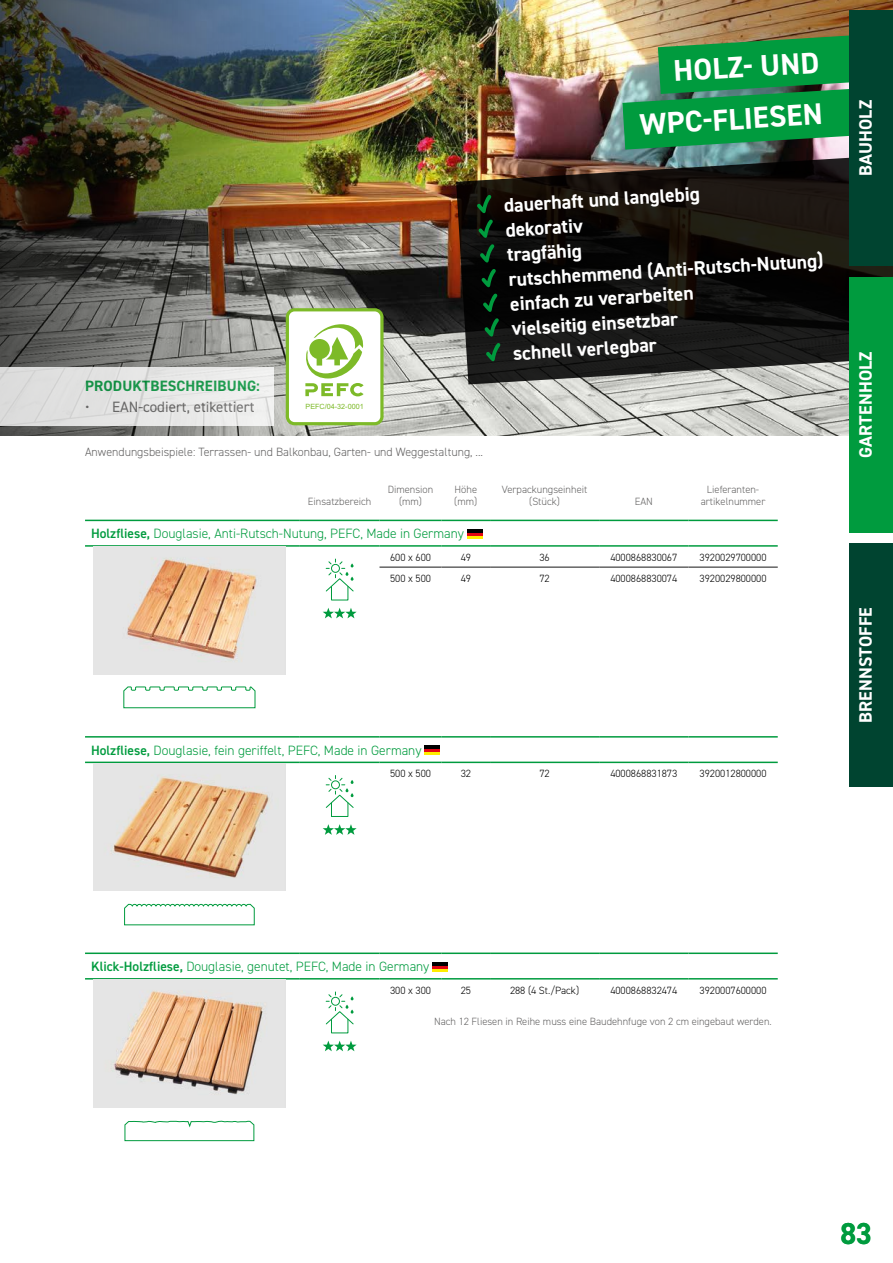
<style>
.page{position:relative;width:893px;height:1263px;background:#fff}
.page>*{position:absolute;margin:0;border:0;box-sizing:border-box;transform-origin:0 0}
.t1{font:700 30.3px "DIN2014";color:#009b3e;scale:.96 1}
.t2{font:700 30px/51.4px "DIN2014";color:#fff;text-align:right}
.t3{font:700 19.65px/24.5px "DIN2014";color:#fff}
.t4{font:700 18px "DIN2014";letter-spacing:.01em;color:#fff}
.t5{font:15px "DIN2014";color:#646363}
.t6{font:700 15px "DIN2014";letter-spacing:.01em;color:#009b3e}
.t7{font:300 13.5px "DIN2014";color:#009b3e}
.t8{font:300 12px "DIN2014";color:#646363}
.t9{font:300 10.5px "DIN2014";color:#000}
.t10{font:300 10.5px/12.6px "DIN2014";color:#646363;text-align:center}
.t11{font:7.2px "Arial";color:#7dba28}
.s1{font-weight:600}
</style>
<div class="page">
<hr style="left:85px;top:520px;width:215px;height:1px;background:#009b3e">
<hr style="left:300px;top:520px;width:79px;height:1px;background:#009b3e">
<hr style="left:379px;top:520px;width:63px;height:1px;background:#009b3e">
<hr style="left:442px;top:520px;width:48px;height:1px;background:#009b3e">
<hr style="left:490px;top:520px;width:109px;height:1px;background:#009b3e">
<hr style="left:599px;top:520px;width:89px;height:1px;background:#009b3e">
<hr style="left:688px;top:520px;width:90px;height:1px;background:#009b3e">
<hr style="left:85px;top:545px;width:215px;height:2px;background:#009b3e">
<hr style="left:300px;top:545px;width:79px;height:2px;background:#009b3e">
<hr style="left:379px;top:545px;width:63px;height:2px;background:#009b3e">
<hr style="left:442px;top:545px;width:48px;height:2px;background:#009b3e">
<hr style="left:490px;top:545px;width:109px;height:2px;background:#009b3e">
<hr style="left:599px;top:545px;width:89px;height:2px;background:#009b3e">
<hr style="left:688px;top:545px;width:90px;height:2px;background:#009b3e">
<hr style="left:379px;top:566px;width:63px;height:2px;background:#646363">
<hr style="left:442px;top:566px;width:48px;height:2px;background:#646363">
<hr style="left:490px;top:566px;width:109px;height:2px;background:#646363">
<hr style="left:599px;top:566px;width:89px;height:2px;background:#646363">
<hr style="left:688px;top:566px;width:90px;height:2px;background:#646363">
<hr style="left:467px;top:535px;width:15px;height:3px;background:#ffed00">
<hr style="left:467px;top:532px;width:15px;height:3px;background:#e30613">
<hr style="left:467px;top:529px;width:15px;height:3px;background:#000">
<img style="left:94px;top:547px;width:191px;height:127px">
<svg style="left:123px;top:686px;width:133px;height:22px"></svg>
<div style="left:331px;top:586px;width:17px;height:14px;border:1px solid #009b3e"></div>
<svg style="left:325px;top:559px;width:29px;height:33px"></svg>
<svg style="left:323px;top:608px;width:34px;height:10px"></svg>
<hr style="left:300px;top:762px;width:79px;height:1px;background:#009b3e">
<hr style="left:379px;top:762px;width:63px;height:1px;background:#009b3e">
<hr style="left:442px;top:762px;width:48px;height:1px;background:#009b3e">
<hr style="left:490px;top:762px;width:109px;height:1px;background:#009b3e">
<hr style="left:599px;top:762px;width:89px;height:1px;background:#009b3e">
<hr style="left:688px;top:762px;width:90px;height:1px;background:#009b3e">
<hr style="left:85px;top:736px;width:215px;height:2px;background:#009b3e">
<hr style="left:300px;top:736px;width:79px;height:2px;background:#009b3e">
<hr style="left:379px;top:736px;width:63px;height:2px;background:#009b3e">
<hr style="left:442px;top:736px;width:48px;height:2px;background:#009b3e">
<hr style="left:490px;top:736px;width:109px;height:2px;background:#009b3e">
<hr style="left:599px;top:736px;width:89px;height:2px;background:#009b3e">
<hr style="left:688px;top:736px;width:90px;height:2px;background:#009b3e">
<hr style="left:85px;top:762px;width:215px;height:1px;background:#009b3e">
<hr style="left:425px;top:752px;width:15px;height:3px;background:#ffed00">
<hr style="left:425px;top:749px;width:15px;height:3px;background:#e30613">
<hr style="left:425px;top:746px;width:15px;height:3px;background:#000">
<img style="left:94px;top:763px;width:191px;height:128px">
<svg style="left:124px;top:903px;width:131px;height:22px"></svg>
<div style="left:331px;top:802px;width:17px;height:15px;border:1px solid #009b3e"></div>
<svg style="left:325px;top:775px;width:29px;height:33px"></svg>
<svg style="left:323px;top:824px;width:34px;height:11px"></svg>
<hr style="left:300px;top:978px;width:79px;height:1px;background:#009b3e">
<hr style="left:379px;top:978px;width:63px;height:1px;background:#009b3e">
<hr style="left:442px;top:978px;width:48px;height:1px;background:#009b3e">
<hr style="left:490px;top:978px;width:109px;height:1px;background:#009b3e">
<hr style="left:599px;top:978px;width:89px;height:1px;background:#009b3e">
<hr style="left:688px;top:978px;width:90px;height:1px;background:#009b3e">
<hr style="left:85px;top:952px;width:215px;height:2px;background:#009b3e">
<hr style="left:300px;top:952px;width:79px;height:2px;background:#009b3e">
<hr style="left:379px;top:952px;width:63px;height:2px;background:#009b3e">
<hr style="left:442px;top:952px;width:48px;height:2px;background:#009b3e">
<hr style="left:490px;top:952px;width:109px;height:2px;background:#009b3e">
<hr style="left:599px;top:952px;width:89px;height:2px;background:#009b3e">
<hr style="left:688px;top:952px;width:90px;height:2px;background:#009b3e">
<hr style="left:85px;top:978px;width:215px;height:1px;background:#009b3e">
<hr style="left:433px;top:968px;width:15px;height:3px;background:#ffed00">
<hr style="left:433px;top:965px;width:15px;height:3px;background:#e30613">
<hr style="left:433px;top:962px;width:15px;height:3px;background:#000">
<img style="left:94px;top:979px;width:191px;height:128px">
<svg style="left:124px;top:1120px;width:131px;height:21px"></svg>
<div style="left:331px;top:1019px;width:17px;height:14px;border:1px solid #009b3e"></div>
<svg style="left:325px;top:992px;width:29px;height:33px"></svg>
<svg style="left:323px;top:1040px;width:34px;height:11px"></svg>
<img style="left:389px;top:0;width:504px;height:436px">
<img style="left:0;top:0;width:389px;height:436px">
<svg style="left:456px;top:154px;width:437px;height:230px;background:#23201c"></svg>
<svg style="left:477px;top:195px;width:14px;height:18px"></svg>
<svg style="left:479px;top:220px;width:14px;height:18px"></svg>
<svg style="left:482px;top:269px;width:14px;height:18px"></svg>
<svg style="left:483px;top:294px;width:14px;height:18px"></svg>
<svg style="left:485px;top:318px;width:14px;height:19px"></svg>
<svg style="left:486px;top:343px;width:14px;height:18px"></svg>
<svg style="left:480px;top:244px;width:14px;height:19px"></svg>
<img style="left:622px;top:33px;width:227px;height:117px">
<div style="left:0;top:367px;width:273px;height:58px;background:linear-gradient(to right,#d9d9d9,#efefee)"></div>
<div style="left:287px;top:310px;width:95px;height:114px;background:#fff;border-radius:7px"></div>
<div style="left:286px;top:308px;width:98px;height:117px;border:3px solid #7dba28;border-radius:7px"></div>
<svg style="left:305px;top:324px;width:59px;height:72px"></svg>
<div style="left:849px;top:11px;width:44px;height:255px;background:#004430"></div>
<div style="left:849px;top:277px;width:44px;height:255px;background:#009b3e"></div>
<div style="left:849px;top:543px;width:44px;height:244px;background:#004430"></div>
<h2 class="t2" style="left:634px;top:48px;width:185px;rotate:-4deg">HOLZ- UND<br>WPC-FLIESEN</h2>
<p class="t6" style="left:85px;top:376px;width:176px">PRODUKTBESCHREIBUNG:</p>
<p class="t5" style="left:85px;top:398px;width:171px">• EAN-codiert, etikettiert</p>
<p class="t11" style="left:306px;top:401px;width:60px">PEFC/04-32-0001</p>
<h3 class="t3" style="left:503px;top:192px;width:317px;rotate:-3deg">dauerhaft und langlebig<br>dekorativ<br>tragfähig<br>rutschhemmend (Anti-Rutsch-Nutung)</h3>
<h3 class="t3" style="left:509px;top:291px;width:185px;rotate:-3deg">einfach zu verarbeiten vielseitig einsetzbar schnell verlegbar</h3>
<p class="t8" style="left:85px;top:444px;width:400px">Anwendungsbeispiele: Terrassen- und Balkonbau, Garten- und Weggestaltung, ...</p>
<p class="t10" style="left:308px;top:495px;width:65px">Einsatzbereich</p>
<p class="t10" style="left:388px;top:483px;width:47px">Dimension (mm)</p>
<p class="t10" style="left:454px;top:483px;width:25px;text-align:left">Höhe (mm)</p>
<p class="t10" style="left:502px;top:483px;width:87px">Verpackungseinheit (Stück)</p>
<p class="t10" style="left:635px;top:495px;width:20px">EAN</p>
<p class="t10" style="left:701px;top:483px;width:66px">Lieferanten&shy;artikelnummer</p>
<p class="t7" style="left:91px;top:525px;width:374px"><span class="s1">Holzfliese,</span> Douglasie, Anti-Rutsch-Nutung, PEFC, Made in Germany</p>
<p class="t9" style="left:390px;top:551px;width:42px">600 x 600</p>
<p class="t9" style="left:461px;top:551px;width:12px">49</p>
<p class="t9" style="left:539px;top:551px;width:12px">36</p>
<p class="t9" style="left:610px;top:551px;width:68px">4000868830067</p>
<p class="t9" style="left:700px;top:551px;width:68px">3920029700000</p>
<p class="t9" style="left:390px;top:572px;width:42px">500 x 500</p>
<p class="t9" style="left:461px;top:572px;width:12px">49</p>
<p class="t9" style="left:539px;top:572px;width:12px">72</p>
<p class="t9" style="left:610px;top:572px;width:68px">4000868830074</p>
<p class="t9" style="left:700px;top:572px;width:68px">3920029800000</p>
<p class="t7" style="left:91px;top:742px;width:332px"><span class="s1">Holzfliese,</span> Douglasie, fein geriffelt, PEFC, Made in Germany</p>
<p class="t9" style="left:390px;top:767px;width:42px">500 x 500</p>
<p class="t9" style="left:461px;top:767px;width:12px">32</p>
<p class="t9" style="left:539px;top:767px;width:12px">72</p>
<p class="t9" style="left:610px;top:767px;width:68px">4000868831873</p>
<p class="t9" style="left:700px;top:767px;width:68px">3920012800000</p>
<h3 class="t4" style="left:854px;top:176px;width:78px;rotate:-90deg">BAUHOLZ</h3>
<h3 class="t4" style="left:854px;top:458px;width:108px;rotate:-90deg">GARTENHOLZ</h3>
<h3 class="t4" style="left:854px;top:723px;width:118px;rotate:-90deg">BRENNSTOFFE</h3>
<p class="t7" style="left:91px;top:958px;width:340px"><span class="s1">Klick-Holzfliese,</span> Douglasie, genutet, PEFC, Made in Germany</p>
<p class="t9" style="left:390px;top:983px;width:42px">300 x 300</p>
<p class="t9" style="left:461px;top:984px;width:12px">25</p>
<p class="t9" style="left:510px;top:984px;width:71px">288 (4 St./Pack)</p>
<p class="t9" style="left:610px;top:984px;width:68px">4000868832474</p>
<p class="t9" style="left:700px;top:984px;width:68px">3920007600000</p>
<p class="t10" style="left:434px;top:1015px;width:339px">Nach 12 Fliesen in Reihe muss eine Baudehnfuge von 2 cm eingebaut werden.</p>
<h1 class="t1" style="left:840px;top:1213px;width:34px">83</h1>
</div>
